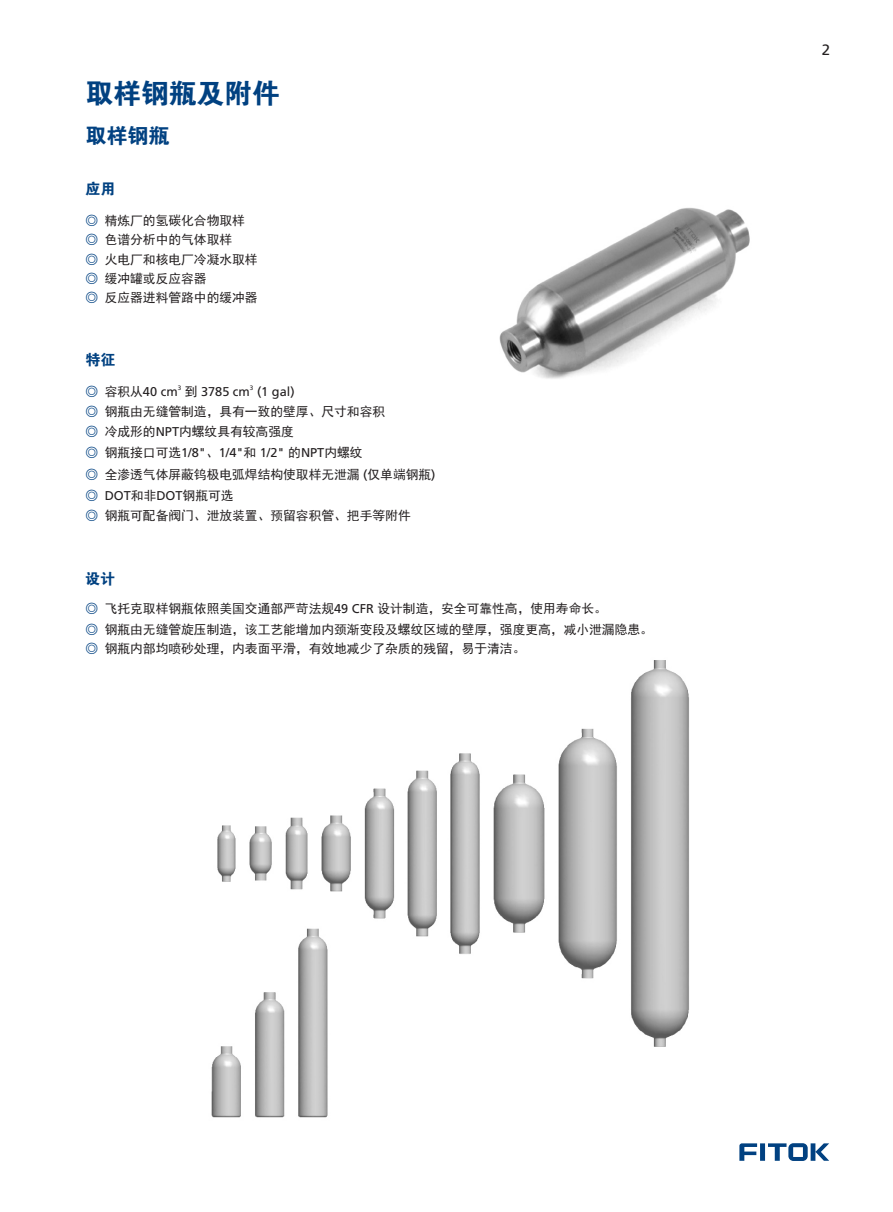
<style>
.page{position:relative;width:893px;height:1212px;background:#fff}
.page>*{position:absolute;margin:0;border:0;box-sizing:border-box;transform-origin:0 0}
.t1{font:27.75px "FZDHTJW GB1 0";color:#014181}
.t2{font:21px "FZDHTJW GB1 0";color:#014181}
.t3{font:15px "FZDHTJW GB1 0";color:#014181}
.t4{font:15px "Frutiger CE";color:#231f20}
.t5{font:12.75px/19.2px "Sim Hei";color:#231f20}
.t6{font:12.75px "Frutiger CE";color:#231f20}
.t7{font:12.75px/19.2px "Sim Hei";color:#014181;text-align:justify}
.t8{font:6.3px "Frutiger CE";color:#231f20}
.s1{font-family:"Frutiger CE"}
.s2{font-family:"Sim Hei"}
</style>
<div class="page">
<svg style="left:739px;top:1143px;width:90px;height:18px"></svg>
<img style="left:211px;top:660px;width:478px;height:458px">
<img style="left:499px;top:207px;width:251px;height:172px">
<h1 class="t1" style="left:86px;top:79px;width:196px">取样钢瓶及附件</h1>
<h2 class="t2" style="left:86px;top:124px;width:85px">取样钢瓶</h2>
<p class="t3" style="left:86px;top:180px;width:32px">应用</p>
<p class="t7" style="left:86px;top:211px;width:14px">◎ ◎ ◎ ◎ ◎</p>
<p class="t5" style="left:105px;top:211px;width:154px">精炼厂的氢碳化合物取样色谱分析中的气体取样<br>火电厂和核电厂冷凝水取样缓冲罐或反应容器<br>反应器进料管路中的缓冲器</p>
<p class="t3" style="left:86px;top:351px;width:32px">特征</p>
<p class="t8" style="left:178px;top:385px;width:5px">3</p>
<p class="t8" style="left:250px;top:385px;width:5px">3</p>
<p class="t5" style="left:105px;top:402px;width:282px;line-height:19.8px">钢瓶由无缝管制造，具有一致的壁厚、尺寸和容积冷成形的<span class="s1">NPT</span>内螺纹具有较高强度</p>
<p class="t6" style="left:105px;top:448px;width:259px"><span class="s2">钢瓶接口可选</span>1/8"<span class="s2">、</span>1/4"<span class="s2">和</span> 1/2" <span class="s2">的</span>NPT<span class="s2">内螺纹</span></p>
<p class="t5" style="left:105px;top:465px;width:332px">全渗透气体屏蔽钨极电弧焊结构使取样无泄漏 <span class="s1">(</span>仅单端钢瓶<span class="s1">)</span></p>
<p class="t6" style="left:105px;top:491px;width:130px">DOT<span class="s2">和非</span>DOT<span class="s2">钢瓶可选</span></p>
<p class="t5" style="left:105px;top:506px;width:307px">钢瓶可配备阀门、泄放装置、预留容积管、把手等附件</p>
<p class="t6" style="left:105px;top:387px;width:191px"><span class="s2">容积从</span>40 cm <span class="s2">到</span> 3785 cm (1 gal)</p>
<p class="t7" style="left:86px;top:382px;width:14px;line-height:20px">◎ ◎ ◎</p>
<p class="t7" style="left:86px;top:442px;width:14px;line-height:21.3px">◎ ◎ ◎</p>
<p class="t7" style="left:86px;top:506px;width:14px">◎</p>
<p class="t3" style="left:85px;top:570px;width:31px">设计</p>
<p class="t5" style="left:105px;top:598px;width:550px;line-height:20.7px">飞托克取样钢瓶依照美国交通部严苛法规<span class="s1">49 CFR</span> 设计制造，安全可靠性高，使用寿命长。<br>钢瓶由无缝管旋压制造，该工艺能增加内颈渐变段及螺纹区域的壁厚，强度更高，减小泄漏隐患。</p>
<p class="t5" style="left:105px;top:639px;width:422px">钢瓶内部均喷砂处理，内表面平滑，有效地减少了杂质的残留，易于清洁。</p>
<p class="t7" style="left:86px;top:598px;width:14px;line-height:20.7px">◎ ◎</p>
<p class="t7" style="left:86px;top:639px;width:14px">◎</p>
<p class="t4" style="left:822px;top:44px;width:10px">2</p>
</div>
